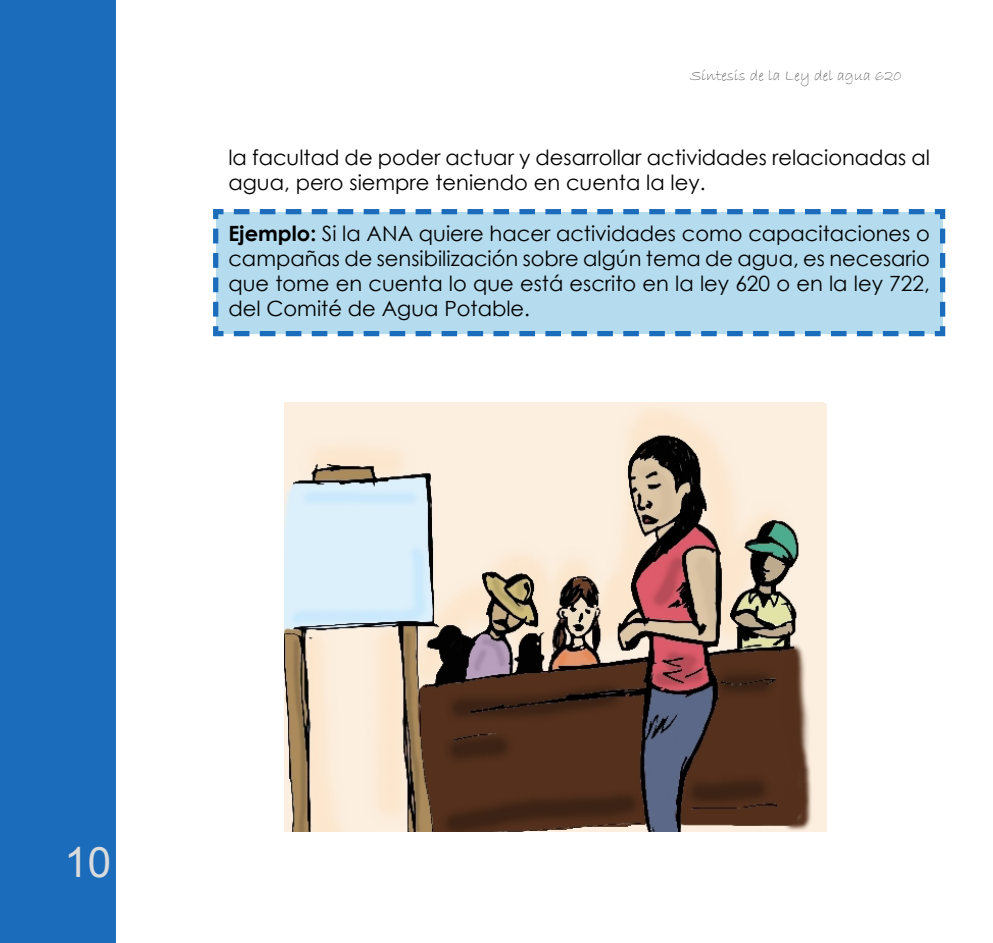
<style>
.page{position:relative;width:993px;height:943px;background:#fff}
.page>*{position:absolute;margin:0;border:0;box-sizing:border-box;transform-origin:0 0}
.t1{font:42px "Arial";color:#dadbdc}
.t2{font:21px/25.2px "Century Gothic";color:#000}
.t3{font:15.75px "Bradley Hand ITC";color:#5f6062}
.s1{font-weight:700}
</style>
<div class="page">
<div style="left:0;top:0;width:116px;height:943px;background:#1c6cbc"></div>
<svg style="left:213px;top:209px;width:733px;height:128px;background:#add5eb"></svg>
<img style="left:285px;top:402px;width:541px;height:429px">
<p class="t3" style="left:690px;top:65px;width:213px">Síntesis de la Ley del agua 620</p>
<p class="t2" style="left:228px;top:144px;width:702px">la facultad de poder actuar y desarrollar actividades relacionadas al agua, pero siempre teniendo en cuenta la ley.</p>
<p class="t2" style="left:228px;top:220px;width:702px;text-align:justify"><span class="s1">Ejemplo:</span> Si la ANA quiere hacer actividades como capacitaciones o campañas de sensibilización sobre algún tema de agua, es necesario que tome en cuenta lo que está escrito en la ley 620 o en la ley 722, del Comité de Agua Potable.</p>
<h1 class="t1" style="left:64px;top:834px;width:48px">10</h1>
</div>
